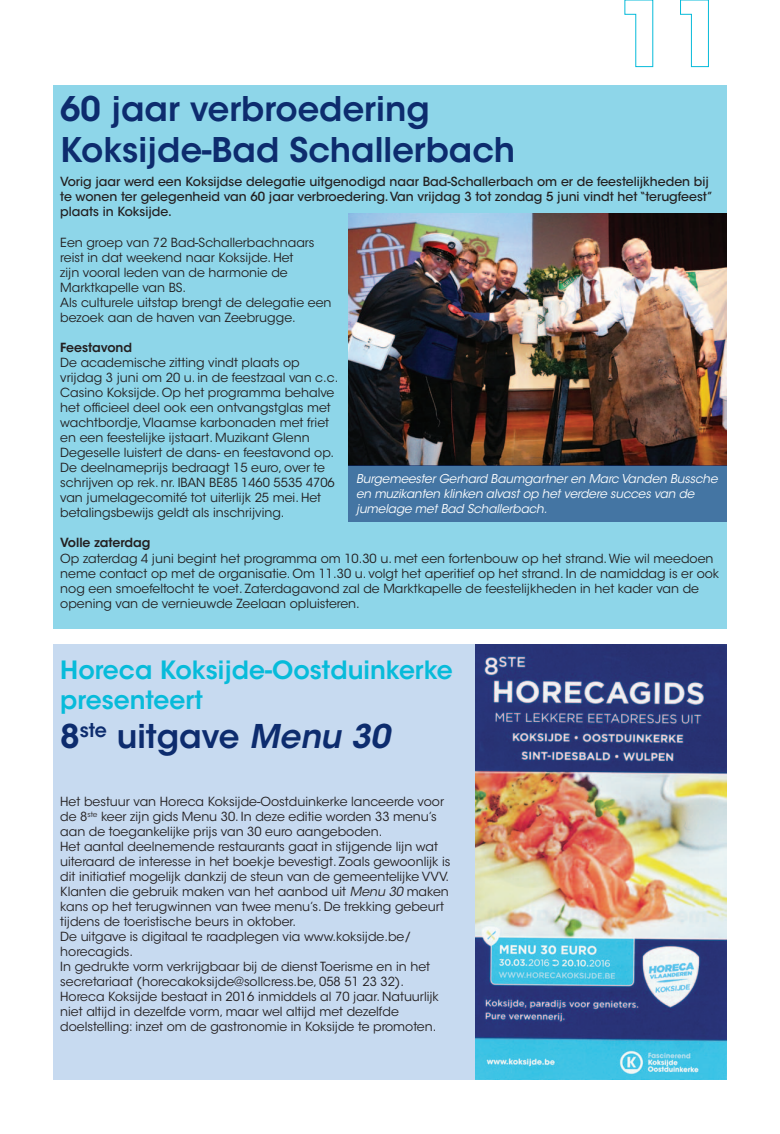
<style>
.page{position:relative;width:780px;height:1134px;background:#fff}
.page>*{position:absolute;margin:0;border:0;box-sizing:border-box;transform-origin:0 0}
.Titels_licht_blauw_i{font:600 33.75px "ITC Avant Garde Std";color:#0d2c6e}
.Titels_licht_blauw_i-2{font:600 32.5px "ITC Avant Garde Std";color:#0d2c6e}
.Titels_licht_blauw_i-3{font:600 25px "ITC Avant Garde Std";color:#07bbda}
.Body_insprong_2_mm{font:12.5px/15px "ITC Avant Garde Std";color:#231f20}
.Inleiding_insprong_2{font:500 12.5px/15px "ITC Avant Garde Std";color:#231f20}
.Body_insprong_2_mm-2{font:600 12.5px "ITC Avant Garde Std";color:#231f20}
.Onderschrift_foto{font:italic 12.12px/14.6px "ITC Avant Garde Std";letter-spacing:-.01em;color:#fff}
.s1{font-style:italic}
</style>
<div class="page">
<div style="left:53px;top:644px;width:673px;height:436px;background:#c7daf0"></div>
<div style="left:53px;top:86px;width:673px;height:543px;background:#8ed6e9"></div>
<img style="left:348px;top:213px;width:378px;height:252px">
<div style="left:348px;top:465px;width:378px;height:57px;background:#4475a3"></div>
<img style="left:475px;top:645px;width:251px;height:434px">
<svg style="left:624px;top:0;width:29px;height:67px"></svg>
<svg style="left:680px;top:0;width:29px;height:67px"></svg>
<p class="Titels_licht_blauw_i" style="left:60px;top:88px;width:371px">60 jaar verbroedering</p>
<p class="Titels_licht_blauw_i" style="left:60px;top:128px;width:456px">Koksijde-Bad Schallerbach</p>
<p class="Inleiding_insprong_2" style="left:60px;top:174px;width:654px">Vorig jaar werd een Koksijdse delegatie uitgenodigd naar Bad-Schallerbach om er de feestelijkheden bij te wonen ter gelegenheid van 60 jaar verbroedering. Van vrijdag 3 tot zondag 5 juni vindt het “terugfeest” plaats in Koksijde.</p>
<p class="Body_insprong_2_mm" style="left:60px;top:236px;width:256px">Een groep van 72 Bad-Schallerbachnaars reist in dat weekend naar Koksijde. Het zijn vooral leden van de harmonie de Marktkapelle van BS.</p>
<p class="Body_insprong_2_mm" style="left:60px;top:296px;width:273px">Als culturele uitstap brengt de delegatie een bezoek aan de haven van Zeebrugge.</p>
<p class="Body_insprong_2_mm-2" style="left:60px;top:340px;width:73px">Feestavond</p>
<p class="Body_insprong_2_mm" style="left:60px;top:356px;width:279px">De academische zitting vindt plaats op vrijdag 3 juni om 20 u. in de feestzaal van c.c.<br>Casino Koksijde. Op het programma behalve het officieel deel ook een ontvangstglas met wachtbordje, Vlaamse karbonaden met friet en een feestelijke ijstaart. Muzikant Glenn Degeselle luistert de dans- en feestavond op.</p>
<p class="Body_insprong_2_mm" style="left:60px;top:461px;width:276px">De deelnameprijs bedraagt 15 euro, over te schrijven op rek. nr. IBAN BE85 1460 5535 4706 van jumelagecomité tot uiterlijk 25 mei. Het betalingsbewijs geldt als inschrijving.</p>
<p class="Body_insprong_2_mm-2" style="left:60px;top:535px;width:92px">Volle zaterdag</p>
<p class="Body_insprong_2_mm" style="left:60px;top:551px;width:660px">Op zaterdag 4 juni begint het programma om 10.30 u. met een fortenbouw op het strand. Wie wil meedoen neme contact op met de organisatie. Om 11.30 u. volgt het aperitief op het strand. In de namiddag is er ook nog een smoefeltocht te voet. Zaterdagavond zal de Marktkapelle de feestelijkheden in het kader van de opening van de vernieuwde Zeelaan opluisteren.</p>
<p class="Onderschrift_foto" style="left:356px;top:472px;width:363px">Burgemeester Gerhard Baumgartner en Marc Vanden Bussche en muzikanten klinken alvast op het verdere succes van de jumelage met Bad Schallerbach.</p>
<p class="Titels_licht_blauw_i-3" style="left:60px;top:654px;width:394px">Horeca Koksijde-Oostduinkerke</p>
<p class="Titels_licht_blauw_i-3" style="left:60px;top:684px;width:144px">presenteert</p>
<p class="Titels_licht_blauw_i-2" style="left:60px;top:716px;width:331px">8<sup>ste</sup> uitgave <span class="s1">Menu 30</span></p>
<p class="Body_insprong_2_mm" style="left:60px;top:794px;width:385px">Het bestuur van Horeca Koksijde-Oostduinkerke lanceerde voor de 8<sup>ste</sup> keer zijn gids Menu 30. In deze editie worden 33 menu’s aan de toegankelijke prijs van 30 euro aangeboden.</p>
<p class="Body_insprong_2_mm" style="left:60px;top:839px;width:392px">Het aantal deelnemende restaurants gaat in stijgende lijn wat uiteraard de interesse in het boekje bevestigt. Zoals gewoonlijk is dit initiatief mogelijk dankzij de steun van de gemeentelijke VVV.</p>
<p class="Body_insprong_2_mm" style="left:60px;top:884px;width:390px">Klanten die gebruik maken van het aanbod uit <span class="s1">Menu 30</span> maken kans op het terugwinnen van twee menu’s. De trekking gebeurt tijdens de toeristische beurs in oktober.</p>
<p class="Body_insprong_2_mm" style="left:60px;top:929px;width:352px">De uitgave is digitaal te raadplegen via www.koksijde.be/ horecagids.</p>
<p class="Body_insprong_2_mm" style="left:60px;top:959px;width:371px">In gedrukte vorm verkrijgbaar bij de dienst Toerisme en in het secretariaat (horecakoksijde@sollcress.be, 058 51 23 32).</p>
<p class="Body_insprong_2_mm" style="left:60px;top:989px;width:380px">Horeca Koksijde bestaat in 2016 inmiddels al 70 jaar. Natuurlijk niet altijd in dezelfde vorm, maar wel altijd met dezelfde doelstelling: inzet om de gastronomie in Koksijde te promoten.</p>
</div>
